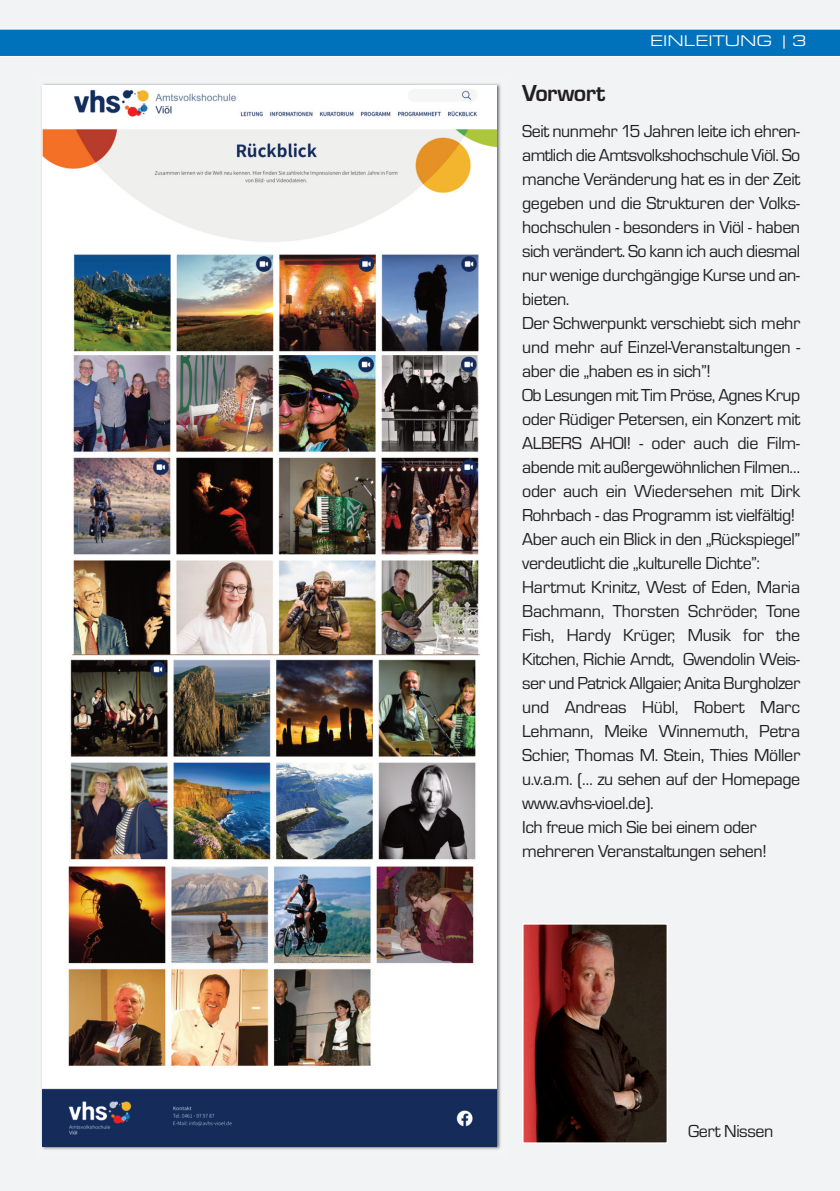
<style>
.page{position:relative;width:840px;height:1191px;background:#fff}
.page>*{position:absolute;margin:0;border:0;box-sizing:border-box;transform-origin:0 0}
.t1{font:700 24px "Eurostile T";letter-spacing:-.025em;color:#231f20}
.t2{font:18px/24px "Eurostile T";letter-spacing:-.025em;color:#231f20}
.t3{font:expanded 16px "Eurostile T";color:#fff}
</style>
<div class="page">
<div style="left:0;top:0;width:839px;height:1191px;background:#f2f3f4"></div>
<svg style="left:0;top:29px;width:839px;height:28px"></svg>
<img style="left:524px;top:925px;width:141px;height:216px">
<div style="left:522px;top:923px;width:145px;height:220px;border:1px solid #fff"></div>
<img style="left:43px;top:85px;width:453px;height:1061px">
<p class="t3" style="left:649px;top:31px;width:158px">EINLEITUNG | 3</p>
<h1 class="t1" style="left:522px;top:79px;width:85px">Vorwort</h1>
<p class="t2" style="left:522px;top:119px;width:279px">Seit nunmehr 15 Jahren leite ich ehren&shy;amtlich die Amtsvolkshochschule Viöl. So manche Veränderung hat es in der Zeit gegeben und die Strukturen der Volks&shy;hochschulen - besonders in Viöl - haben sich verändert. So kann ich auch diesmal nur wenige durchgängige Kurse und an&shy;bieten.<br>Der Schwerpunkt verschiebt sich mehr und mehr auf Einzel-Veranstaltungen - aber die „haben es in sich”!<br>Ob Lesungen mit Tim Pröse, Agnes Krup oder Rüdiger Petersen, ein Konzert mit ALBERS AHOI! - oder auch die Film&shy;abende mit außergewöhnlichen Filmen… oder auch ein Wiedersehen mit Dirk Rohrbach - das Programm ist vielfältig!<br>Aber auch ein Blick in den „Rückspiegel” verdeutlicht die „kulturelle Dichte”:<br>Hartmut Krinitz, West of Eden, Maria Bachmann, Thorsten Schröder, Tone Fish, Hardy Krüger, Musik for the Kitchen, Richie Arndt, Gwendolin Weis&shy;ser und Patrick Allgaier, Anita Burgholzer und Andreas Hübl, Robert Marc Lehmann, Meike Winnemuth, Petra Schier, Thomas M. Stein, Thies Möller u.v.a.m. (… zu sehen auf der Homepage www.avhs-vioel.de).<br>Ich freue mich Sie bei einem oder mehreren Veranstaltungen sehen!</p>
<p class="t2" style="left:687px;top:1119px;width:87px">Gert Nissen</p>
</div>
